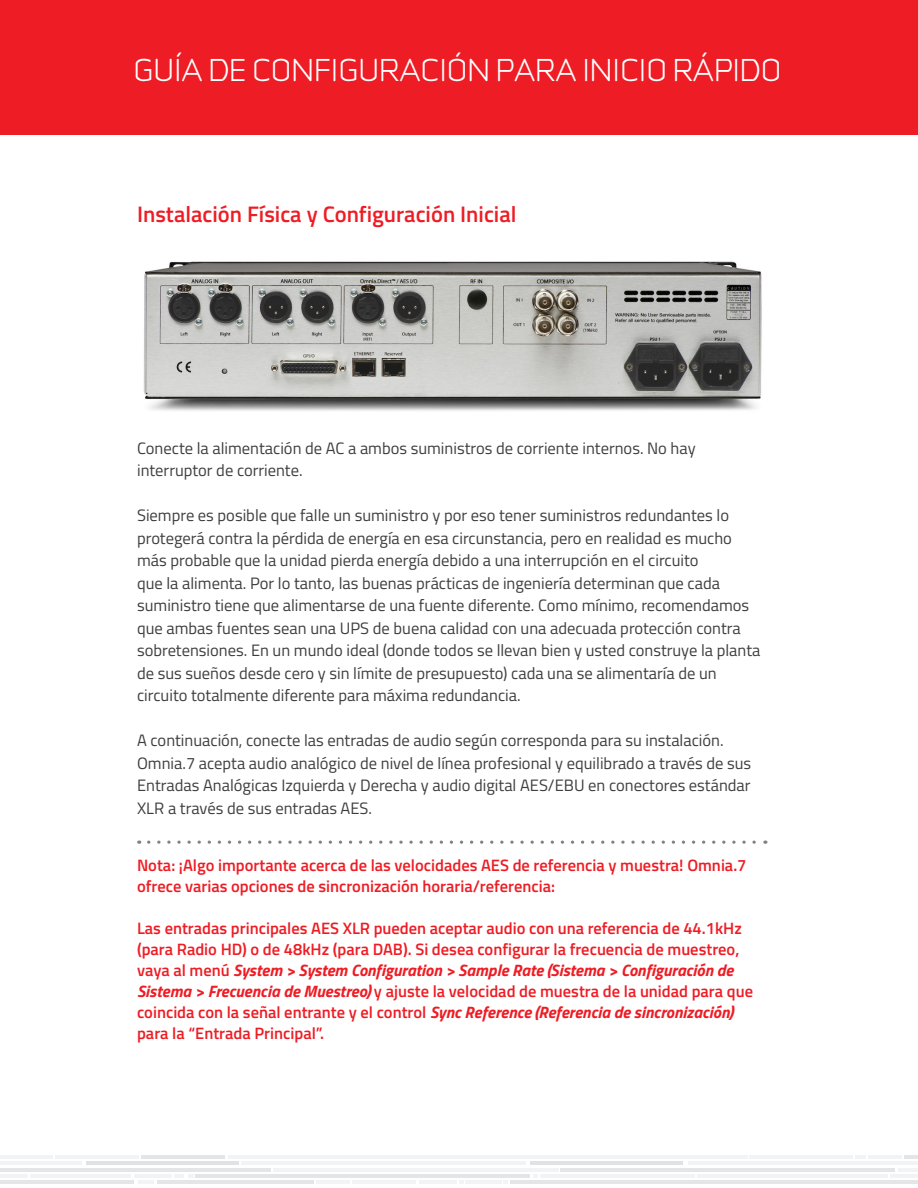
<style>
.page{position:relative;width:918px;height:1188px;background:#fff}
.page>*{position:absolute;margin:0;border:0;box-sizing:border-box;transform-origin:0 0}
.t1{font:28.5px "Infinity T M Regular";color:#fff}
.Heading_2{font:600 22.5px "Titillium Web";color:#ee1c24}
.t2{font:16.5px/22.5px "Titillium Web";color:#3e3e3f}
.t3{font:600 16.5px/21px "Titillium Web";color:#ee1c24}
.s1{font-weight:700;font-style:italic}
</style>
<div class="page">
<div style="left:0;top:0;width:918px;height:135px;background:#ee1c24"></div>
<hr style="left:228px;top:1155px;width:520px;height:3px;background:#f2f3f4">
<hr style="left:0;top:1168px;width:271px;height:3px;background:#e4e5e7">
<hr style="left:560px;top:1168px;width:335px;height:3px;background:#e4e5e7">
<hr style="left:196px;top:1174px;width:334px;height:4px;background:#e4e5e7">
<hr style="left:87px;top:1161px;width:152px;height:4px;background:#e1e2e4">
<hr style="left:530px;top:1161px;width:152px;height:4px;background:#e1e2e4">
<hr style="left:0;top:1161px;width:82px;height:4px;background:#f2f3f4">
<hr style="left:241px;top:1161px;width:285px;height:4px;background:#f2f3f4">
<hr style="left:688px;top:1161px;width:230px;height:4px;background:#f2f3f4">
<hr style="left:353px;top:1181px;width:63px;height:3px;background:#f2f3f4">
<hr style="left:157px;top:1181px;width:157px;height:3px;background:#e4e5e7">
<hr style="left:141px;top:1155px;width:84px;height:3px;background:#e4e5e7">
<hr style="left:55px;top:1155px;width:84px;height:3px;background:#f2f3f4">
<hr style="left:0;top:1181px;width:134px;height:3px;background:#e4e5e7">
<hr style="left:821px;top:1181px;width:97px;height:3px;background:#e4e5e7">
<hr style="left:750px;top:1155px;width:103px;height:3px;background:#f2f3f4">
<svg style="left:855px;top:1155px;width:11px;height:3px"></svg>
<hr style="left:869px;top:1155px;width:33px;height:3px;background:#f2f3f4">
<hr style="left:904px;top:1155px;width:14px;height:3px;background:#e4e5e7">
<hr style="left:419px;top:1181px;width:38px;height:3px;background:#f2f3f4">
<hr style="left:465px;top:1181px;width:36px;height:3px;background:#f2f3f4">
<hr style="left:317px;top:1181px;width:33px;height:3px;background:#f2f3f4">
<hr style="left:139px;top:1181px;width:15px;height:3px;background:#f2f3f4">
<hr style="left:134px;top:1174px;width:37px;height:4px;background:#f2f3f4">
<hr style="left:31px;top:1174px;width:100px;height:4px;background:#f2f3f4">
<hr style="left:891px;top:1174px;width:27px;height:4px;background:#f2f3f4">
<hr style="left:898px;top:1168px;width:20px;height:3px;background:#f2f3f4">
<hr style="left:0;top:1155px;width:53px;height:3px;background:#f2f3f4">
<hr style="left:0;top:1174px;width:28px;height:4px;background:#f2f3f4">
<svg style="left:175px;top:1174px;width:18px;height:4px"></svg>
<svg style="left:459px;top:1181px;width:4px;height:3px"></svg>
<svg style="left:504px;top:1181px;width:4px;height:3px"></svg>
<svg style="left:533px;top:1174px;width:4px;height:4px"></svg>
<hr style="left:273px;top:1168px;width:286px;height:3px;background:#f2f3f4">
<hr style="left:540px;top:1174px;width:154px;height:4px;background:#f2f3f4">
<hr style="left:697px;top:1174px;width:191px;height:4px;background:#f2f3f4">
<hr style="left:510px;top:1181px;width:335px;height:3px;background:#e4e5e7">
<svg style="left:149px;top:841px;width:617px;height:3px"></svg>
<img style="left:143px;top:261px;width:619px;height:150px">
<h1 class="t1" style="left:133px;top:50px;width:650px">GUÍA DE CONFIGURACIÓN PARA INICIO RÁPIDO</h1>
<p class="Heading_2" style="left:137px;top:197px;width:381px">Instalación Física y Configuración Inicial</p>
<p class="t2" style="left:137px;top:436px;width:560px">Conecte la alimentación de AC a ambos suministros de corriente internos. No hay</p>
<p class="t2" style="left:137px;top:458px;width:167px">interruptor de corriente.</p>
<p class="t2" style="left:137px;top:503px;width:625px">Siempre es posible que falle un suministro y por eso tener suministros redundantes lo protegerá contra la pérdida de energía en esa circunstancia, pero en realidad es mucho más probable que la unidad pierda energía debido a una interrupción en el circuito<br>que la alimenta. Por lo tanto, las buenas prácticas de ingeniería determinan que cada suministro tiene que alimentarse de una fuente diferente. Como mínimo, recomendamos que ambas fuentes sean una UPS de buena calidad con una adecuada protección contra sobretensiones. En un mundo ideal (donde todos se llevan bien y usted construye la planta de sus sueños desde cero y sin límite de presupuesto) cada una se alimentaría de un circuito totalmente diferente para máxima redundancia.</p>
<p class="t2" style="left:137px;top:728px;width:616px">A continuación, conecte las entradas de audio según corresponda para su instalación.<br>Omnia.7 acepta audio analógico de nivel de línea profesional y equilibrado a través de sus Entradas Analógicas Izquierda y Derecha y audio digital AES/EBU en conectores estándar XLR a través de sus entradas AES.</p>
<p class="t3" style="left:137px;top:854px;width:611px">Nota: ¡Algo importante acerca de las velocidades AES de referencia y muestra! Omnia.7 ofrece varias opciones de sincronización horaria/referencia:</p>
<p class="t3" style="left:137px;top:917px;width:618px">Las entradas principales AES XLR pueden aceptar audio con una referencia de 44.1kHz (para Radio HD) o de 48kHz (para DAB). Si desea configurar la frecuencia de muestreo, vaya al menú <span class="s1">System &gt; System Configuration &gt; Sample Rate (Sistema &gt; Configuración de Sistema &gt; Frecuencia de Muestreo)</span> y ajuste la velocidad de muestra de la unidad para que coincida con la señal entrante y el control <span class="s1">Sync Reference (Referencia de sincronización) </span>para la “Entrada Principal”.</p>
</div>
